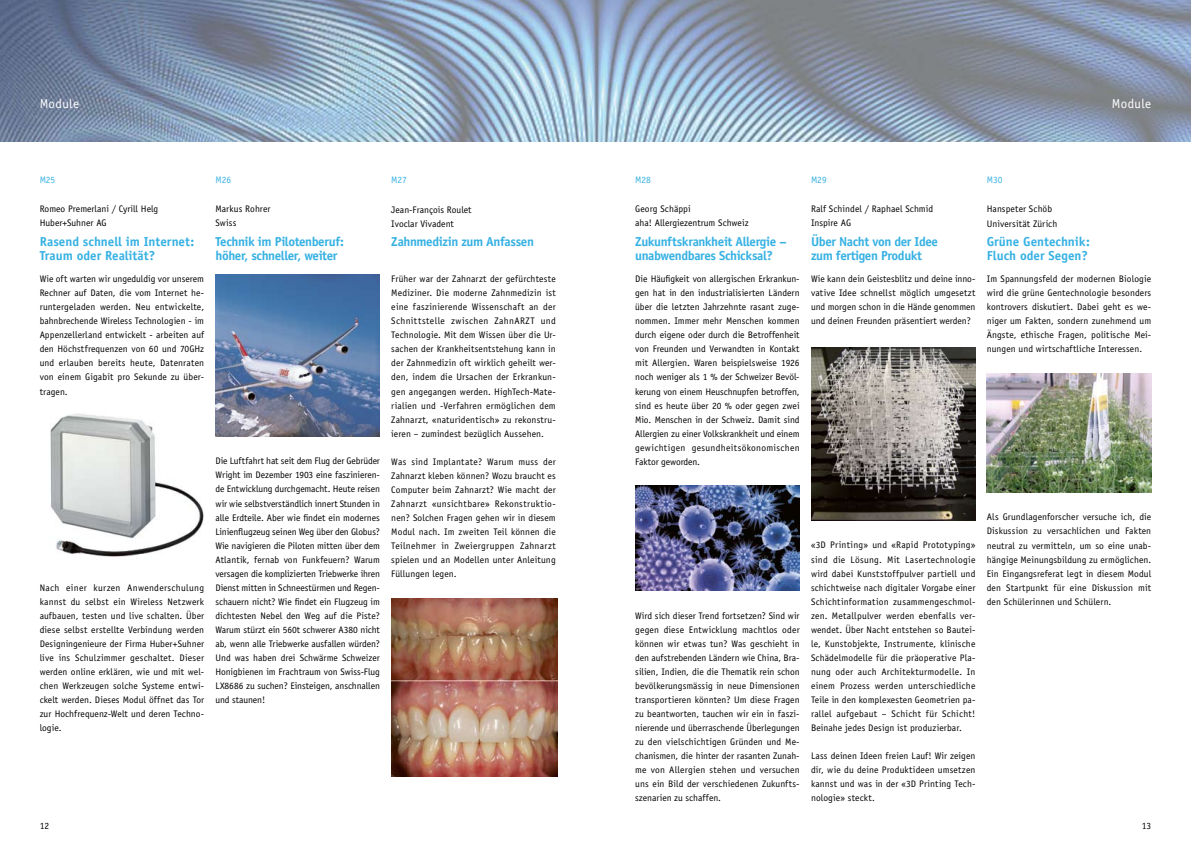
<style>
.page{position:relative;width:1191px;height:842px;background:#fff}
.page>*{position:absolute;margin:0;border:0;box-sizing:border-box;transform-origin:0 0}
.t1{font:700 13px/14px "Officina Sans";letter-spacing:-.03em;color:#36b1e3}
.t2{font:700 13px/14px "Officina Sans";color:#36b1e3}
.t3{font:13px "Officina Sans";letter-spacing:.025em;color:#fff}
.t4{font:9.5px/14px "Officina Sans";letter-spacing:.005em;color:#000;text-align:justify}
.t5{font:9.5px "Officina Sans";letter-spacing:-.01em;color:#36b1e3}
</style>
<div class="page">
<img style="left:0;top:0;width:1191px;height:142px">
<img style="left:50px;top:413px;width:154px;height:144px">
<img style="left:215px;top:275px;width:165px;height:161px">
<img style="left:391px;top:599px;width:166px;height:177px">
<img style="left:635px;top:486px;width:164px;height:104px">
<img style="left:811px;top:348px;width:164px;height:172px">
<img style="left:986px;top:374px;width:165px;height:118px">
<h1 class="t3" style="left:40px;top:96px;width:41px">Module</h1>
<p class="t5" style="left:40px;top:174px;width:17px">M25</p>
<p class="t5" style="left:215px;top:174px;width:17px">M26</p>
<p class="t5" style="left:391px;top:174px;width:17px">M27</p>
<p class="t4" style="left:40px;top:202px;width:120px">Romeo Premerlani / Cyrill Helg<br>Huber+Suhner AG</p>
<h1 class="t2" style="left:40px;top:235px;width:156px">Rasend schnell im Internet:<br>Traum oder Realität?</h1>
<p class="t4" style="left:40px;top:272px;width:166px">Wie oft warten wir ungeduldig vor unserem Rechner auf Daten, die vom Internet he&shy;runtergeladen werden. Neu entwickelte, bahnbrechende Wireless Technologien - im Appenzellerland entwickelt - arbeiten auf den Höchstfrequenzen von 60 und 70GHz und erlauben bereits heute, Datenraten von einem Gigabit pro Sekunde zu über&shy;tragen.</p>
<p class="t4" style="left:215px;top:202px;width:56px">Markus Rohrer<br>Swiss</p>
<h1 class="t1" style="left:215px;top:235px;width:130px">Technik im Pilotenberuf: höher, schneller, weiter</h1>
<p class="t4" style="left:40px;top:580px;width:166px">Nach einer kurzen Anwenderschulung kannst du selbst ein Wireless Netzwerk aufbauen, testen und live schalten. Über diese selbst erstellte Verbindung werden Designingenieure der Firma Huber+Suhner live ins Schulzimmer geschaltet. Dieser werden online erklären, wie und mit wel&shy;chen Werkzeugen solche Systeme entwi&shy;ckelt werden. Dieses Modul öffnet das Tor zur Hochfrequenz-Welt und deren Techno&shy;logie.</p>
<p class="t4" style="left:215px;top:454px;width:166px">Die Luftfahrt hat seit dem Flug der Gebrüder Wright im Dezember 1903 eine faszinieren&shy;de Entwicklung durchgemacht. Heute reisen wir wie selbstverständlich innert Stunden in alle Erdteile. Aber wie findet ein modernes Linienflugzeug seinen Weg über den Globus?<br>Wie navigieren die Piloten mitten über dem Atlantik, fernab von Funkfeuern? Warum versagen die komplizierten Triebwerke ihren Dienst mitten in Schneestürmen und Regen&shy;schauern nicht? Wie findet ein Flugzeug im dichtesten Nebel den Weg auf die Piste?<br>Warum stürzt ein 560t schwerer A380 nicht ab, wenn alle Triebwerke ausfallen würden?<br>Und was haben drei Schwärme Schweizer Honigbienen im Frachtraum von Swiss-Flug LX8686 zu suchen? Einsteigen, anschnallen und staunen!</p>
<p class="t4" style="left:391px;top:202px;width:82px">Jean-François Roulet<br>Ivoclar Vivadent</p>
<h1 class="t1" style="left:391px;top:235px;width:144px">Zahnmedizin zum Anfassen</h1>
<p class="t4" style="left:391px;top:272px;width:166px">Früher war der Zahnarzt der gefürchteste Mediziner. Die moderne Zahnmedizin ist eine faszinierende Wissenschaft an der Schnittstelle zwischen ZahnARZT und Technologie. Mit dem Wissen über die Ur&shy;sachen der Krankheitsentstehung kann in der Zahnmedizin oft wirklich geheilt wer&shy;den, indem die Ursachen der Erkrankun&shy;gen angegangen werden. HighTech-Mate&shy;rialien und -Verfahren ermöglichen dem Zahnarzt, «naturidentisch» zu rekonstru&shy;ieren – zumindest bezüglich Aussehen.</p>
<p class="t4" style="left:391px;top:454px;width:166px">Was sind Implantate? Warum muss der Zahnarzt kleben können? Wozu braucht es Computer beim Zahnarzt? Wie macht der Zahnarzt «unsichtbare» Rekonstruktio&shy;nen? Solchen Fragen gehen wir in diesem Modul nach. Im zweiten Teil können die Teilnehmer in Zweiergruppen Zahnarzt spielen und an Modellen unter Anleitung Füllungen legen.</p>
<p class="t4" style="left:40px;top:818px;width:11px">12</p>
<p class="t5" style="left:635px;top:174px;width:17px">M28</p>
<p class="t5" style="left:811px;top:174px;width:17px">M29</p>
<p class="t5" style="left:986px;top:174px;width:17px">M30</p>
<h1 class="t3" style="left:1112px;top:96px;width:41px">Module</h1>
<p class="t4" style="left:635px;top:202px;width:115px">Georg Schäppi<br>aha! Allergiezentrum Schweiz</p>
<h1 class="t1" style="left:635px;top:235px;width:153px">Zukunftskrankheit Allergie – unabwendbares Schicksal?</h1>
<p class="t4" style="left:635px;top:272px;width:166px">Die Häufigkeit von allergischen Erkrankun&shy;gen hat in den industrialisierten Ländern über die letzten Jahrzehnte rasant zuge&shy;nommen. Immer mehr Menschen kommen durch eigene oder durch die Betroffenheit von Freunden und Verwandten in Kontakt mit Allergien. Waren beispielsweise 1926 noch weniger als 1 % der Schweizer Bevöl&shy;kerung von einem Heuschnupfen betroffen, sind es heute über 20 % oder gegen zwei Mio. Menschen in der Schweiz. Damit sind Allergien zu einer Volkskrankheit und einem gewichtigen gesundheitsökonomischen Faktor geworden.</p>
<p class="t4" style="left:811px;top:202px;width:124px">Ralf Schindel / Raphael Schmid<br>Inspire AG</p>
<h1 class="t1" style="left:811px;top:235px;width:128px">Über Nacht von der Idee zum fertigen Produkt</h1>
<p class="t4" style="left:811px;top:272px;width:166px">Wie kann dein Geistesblitz und deine inno&shy;vative Idee schnellst möglich umgesetzt und morgen schon in die Hände genommen und deinen Freunden präsentiert werden?</p>
<p class="t4" style="left:986px;top:202px;width:72px">Hanspeter Schöb<br>Universität Zürich</p>
<h1 class="t2" style="left:986px;top:235px;width:105px">Grüne Gentechnik:<br>Fluch oder Segen?</h1>
<p class="t4" style="left:986px;top:272px;width:166px">Im Spannungsfeld der modernen Biologie wird die grüne Gentechnologie besonders kontrovers diskutiert. Dabei geht es we&shy;niger um Fakten, sondern zunehmend um Ängste, ethische Fragen, politische Mei&shy;nungen und wirtschaftliche Interessen.</p>
<p class="t4" style="left:635px;top:608px;width:166px">Wird sich dieser Trend fortsetzen? Sind wir gegen diese Entwicklung machtlos oder können wir etwas tun? Was geschieht in den aufstrebenden Ländern wie China, Bra&shy;silien, Indien, die die Thematik rein schon bevölkerungsmässig in neue Dimensionen transportieren könnten? Um diese Fragen zu beantworten, tauchen wir ein in faszi&shy;nierende und überraschende Überlegungen zu den vielschichtigen Gründen und Me&shy;chanismen, die hinter der rasanten Zunah&shy;me von Allergien stehen und versuchen uns ein Bild der verschiedenen Zukunfts&shy;szenarien zu schaffen.</p>
<p class="t4" style="left:811px;top:538px;width:166px">«3D Printing» und «Rapid Prototyping» sind die Lösung. Mit Lasertechnologie wird dabei Kunststoffpulver partiell und schichtweise nach digitaler Vorgabe einer Schichtinformation zusammengeschmol&shy;zen. Metallpulver werden ebenfalls ver&shy;wendet. Über Nacht entstehen so Bautei&shy;le, Kunstobjekte, Instrumente, klinische Schädelmodelle für die präoperative Pla&shy;nung oder auch Architekturmodelle. In einem Prozess werden unterschiedliche Teile in den komplexesten Geometrien pa&shy;rallel aufgebaut – Schicht für Schicht!<br>Beinahe jedes Design ist produzierbar.</p>
<p class="t4" style="left:811px;top:748px;width:166px">Lass deinen Ideen freien Lauf! Wir zeigen dir, wie du deine Produktideen umsetzen kannst und was in der «3D Printing Tech&shy;nologie» steckt.</p>
<p class="t4" style="left:986px;top:510px;width:166px">Als Grundlagenforscher versuche ich, die Diskussion zu versachlichen und Fakten neutral zu vermitteln, um so eine unab&shy;hängige Meinungsbildung zu ermöglichen.<br>Ein Eingangsreferat legt in diesem Modul den Startpunkt für eine Diskussion mit den Schülerinnen und Schülern.</p>
<p class="t4" style="left:1141px;top:818px;width:11px">13</p>
</div>
